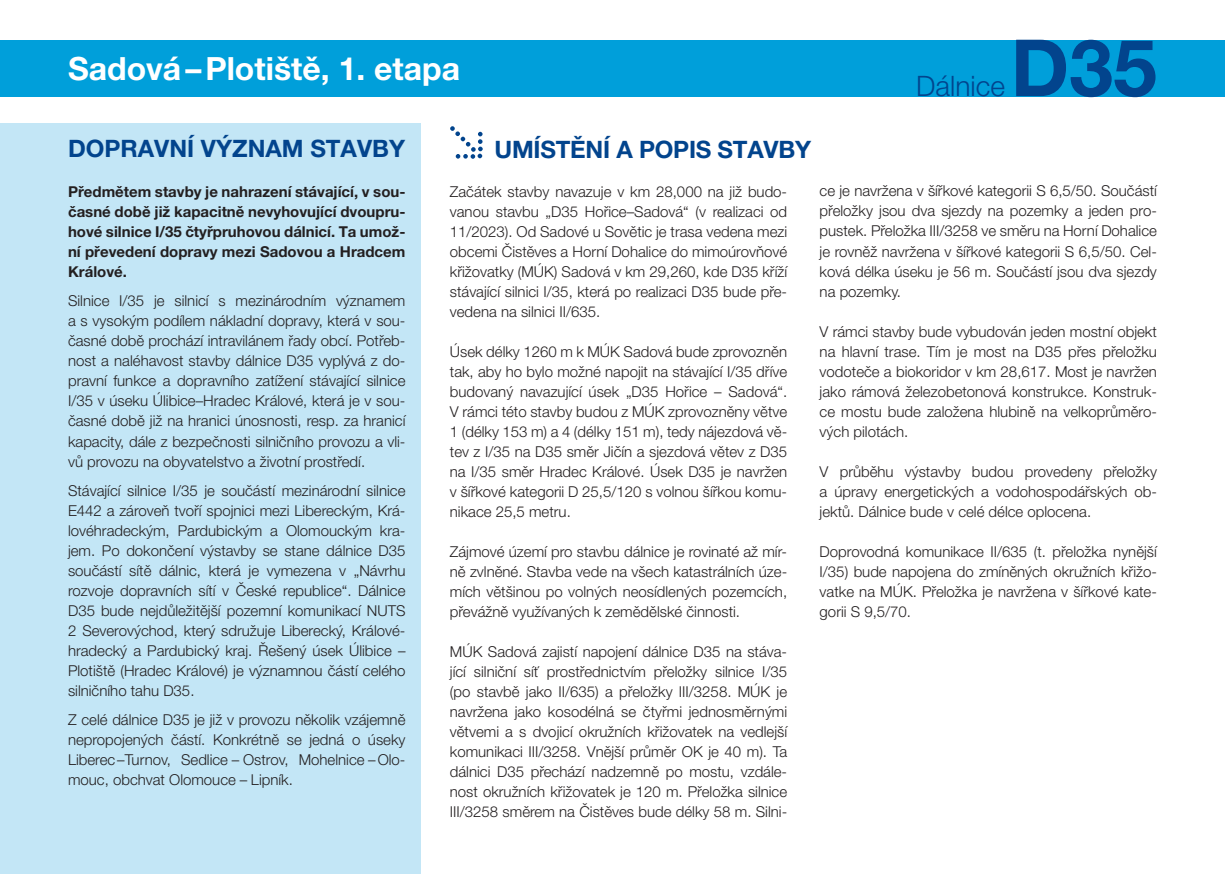
<style>
.page{position:relative;width:1225px;height:874px;background:#fff}
.page>*{position:absolute;margin:0;border:0;box-sizing:border-box;transform-origin:0 0}
.t1{font:700 78.8px "Helvetica Neue LT Pro";color:#02448d}
.t2{font:700 32px "Helvetica Neue LT Pro";color:#fff}
.t3{font:300 28.2px "Helvetica Neue LT Pro";color:#02448d}
.t4{font:700 24px "Helvetica Neue LT Pro";color:#02448d}
.t5{font:300 15px/20px "Helvetica Neue LT Pro";color:#231f20;text-align:justify}
.t6{font:700 15px/20px "Helvetica Neue LT Pro";color:#231f20;text-align:justify}
</style>
<div class="page">
<div style="left:0;top:40px;width:1225px;height:56px;background:#009fda"></div>
<div style="left:0;top:123px;width:421px;height:750px;background:#c3e6f6"></div>
<svg style="left:450px;top:126px;width:33px;height:33px"></svg>
<h2 class="t2" style="left:68px;top:48px;width:394px">Sadová–Plotiště, 1. etapa</h2>
<h3 class="t4" style="left:68px;top:133px;width:338px">DOPRAVNÍ VÝZNAM STAVBY</h3>
<h3 class="t4" style="left:494px;top:135px;width:318px">UMÍSTĚNÍ A POPIS STAVBY</h3>
<h3 class="t3" style="left:916px;top:69px;width:90px">Dálnice</h3>
<h1 class="t1" style="left:1010px;top:19px;width:148px">D35</h1>
<p class="t6" style="left:68px;top:181px;width:339px">Předmětem stavby je nahrazení stávající, v sou&shy;časné době již kapacitně nevyhovující dvoupru&shy;hové silnice I/35 čtyřpruhovou dálnicí. Ta umož&shy;ní převedení dopravy mezi Sadovou a Hradcem Králové.</p>
<p class="t5" style="left:68px;top:290px;width:339px">Silnice I/35 je silnicí s mezinárodním významem a s vysokým podílem nákladní dopravy, která v sou&shy;časné době prochází intravilánem řady obcí. Potřeb&shy;nost a naléhavost stavby dálnice D35 vyplývá z do&shy;pravní funkce a dopravního zatížení stávající silnice I/35 v úseku Úlibice–Hradec Králové, která je v sou&shy;časné době již na hranici únosnosti, resp. za hranicí kapacity, dále z bezpečnosti silničního provozu a vli&shy;vů provozu na obyvatelstvo a životní prostředí.</p>
<p class="t5" style="left:68px;top:479px;width:339px">Stávající silnice I/35 je součástí mezinárodní silnice E442 a zároveň tvoří spojnici mezi Libereckým, Krá&shy;lovéhradeckým, Pardubickým a Olomouckým kra&shy;jem. Po dokončení výstavby se stane dálnice D35 součástí sítě dálnic, která je vymezena v „Návrhu rozvoje dopravních sítí v České republice“. Dálnice D35 bude nejdůležitější pozemní komunikací NUTS 2 Severovýchod, který sdružuje Liberecký, Králové&shy;hradecký a Pardubický kraj. Řešený úsek Úlibice – Plotiště (Hradec Králové) je významnou částí celého silničního tahu D35.</p>
<p class="t5" style="left:68px;top:708px;width:339px">Z celé dálnice D35 je již v provozu několik vzájemně nepropojených částí. Konkrétně se jedná o úseky Liberec–Turnov, Sedlice – Ostrov, Mohelnice –Olo&shy;mouc, obchvat Olomouce – Lipník.</p>
<p class="t5" style="left:450px;top:181px;width:339px">Začátek stavby navazuje v km 28,000 na již budo&shy;vanou stavbu „D35 Hořice–Sadová“ (v realizaci od 11/2023). Od Sadové u Sovětic je trasa vedena mezi obcemi Čistěves a Horní Dohalice do mimoúrovňové křižovatky (MÚK) Sadová v km 29,260, kde D35 kříží stávající silnici I/35, která po realizaci D35 bude pře&shy;vedena na silnici II/635.</p>
<p class="t5" style="left:450px;top:341px;width:339px">Úsek délky 1260 m k MÚK Sadová bude zprovozněn tak, aby ho bylo možné napojit na stávající I/35 dříve budovaný navazující úsek „D35 Hořice – Sadová“.<br>V rámci této stavby budou z MÚK zprovozněny větve 1 (délky 153 m) a 4 (délky 151 m), tedy nájezdová vě&shy;tev z I/35 na D35 směr Jičín a sjezdová větev z D35 na I/35 směr Hradec Králové. Úsek D35 je navržen v šířkové kategorii D 25,5/120 s volnou šířkou komu&shy;nikace 25,5 metru.</p>
<p class="t5" style="left:450px;top:541px;width:339px">Zájmové území pro stavbu dálnice je rovinaté až mír&shy;ně zvlněné. Stavba vede na všech katastrálních úze&shy;mích většinou po volných neosídlených pozemcích, převážně využívaných k zemědělské činnosti.</p>
<p class="t5" style="left:450px;top:641px;width:339px">MÚK Sadová zajistí napojení dálnice D35 na stáva&shy;jící silniční síť prostřednictvím přeložky silnice I/35 (po stavbě jako II/635) a přeložky III/3258. MÚK je navržena jako kosodélná se čtyřmi jednosměrnými větvemi a s dvojicí okružních křižovatek na vedlejší komunikaci III/3258. Vnější průměr OK je 40 m). Ta dálnici D35 přechází nadzemně po mostu, vzdále&shy;nost okružních křižovatek je 120 m. Přeložka silnice III/3258 směrem na Čistěves bude délky 58 m. Silni-</p>
<p class="t5" style="left:819px;top:181px;width:339px">ce je navržena v šířkové kategorii S 6,5/50. Součástí přeložky jsou dva sjezdy na pozemky a jeden pro&shy;pustek. Přeložka III/3258 ve směru na Horní Dohalice je rovněž navržena v šířkové kategorii S 6,5/50. Cel&shy;ková délka úseku je 56 m. Součástí jsou dva sjezdy na pozemky.</p>
<p class="t5" style="left:819px;top:321px;width:339px">V rámci stavby bude vybudován jeden mostní objekt na hlavní trase. Tím je most na D35 přes přeložku vodoteče a biokoridor v km 28,617. Most je navržen jako rámová železobetonová konstrukce. Konstruk&shy;ce mostu bude založena hlubině na velkoprůměro&shy;vých pilotách.</p>
<p class="t5" style="left:819px;top:461px;width:339px">V průběhu výstavby budou provedeny přeložky a úpravy energetických a vodohospodářských ob&shy;jektů. Dálnice bude v celé délce oplocena.</p>
<p class="t5" style="left:819px;top:541px;width:339px">Doprovodná komunikace II/635 (t. přeložka nynější I/35) bude napojena do zmíněných okružních křižo&shy;vatke na MÚK. Přeložka je navržena v šířkové kate&shy;gorii S 9,5/70.</p>
</div>
